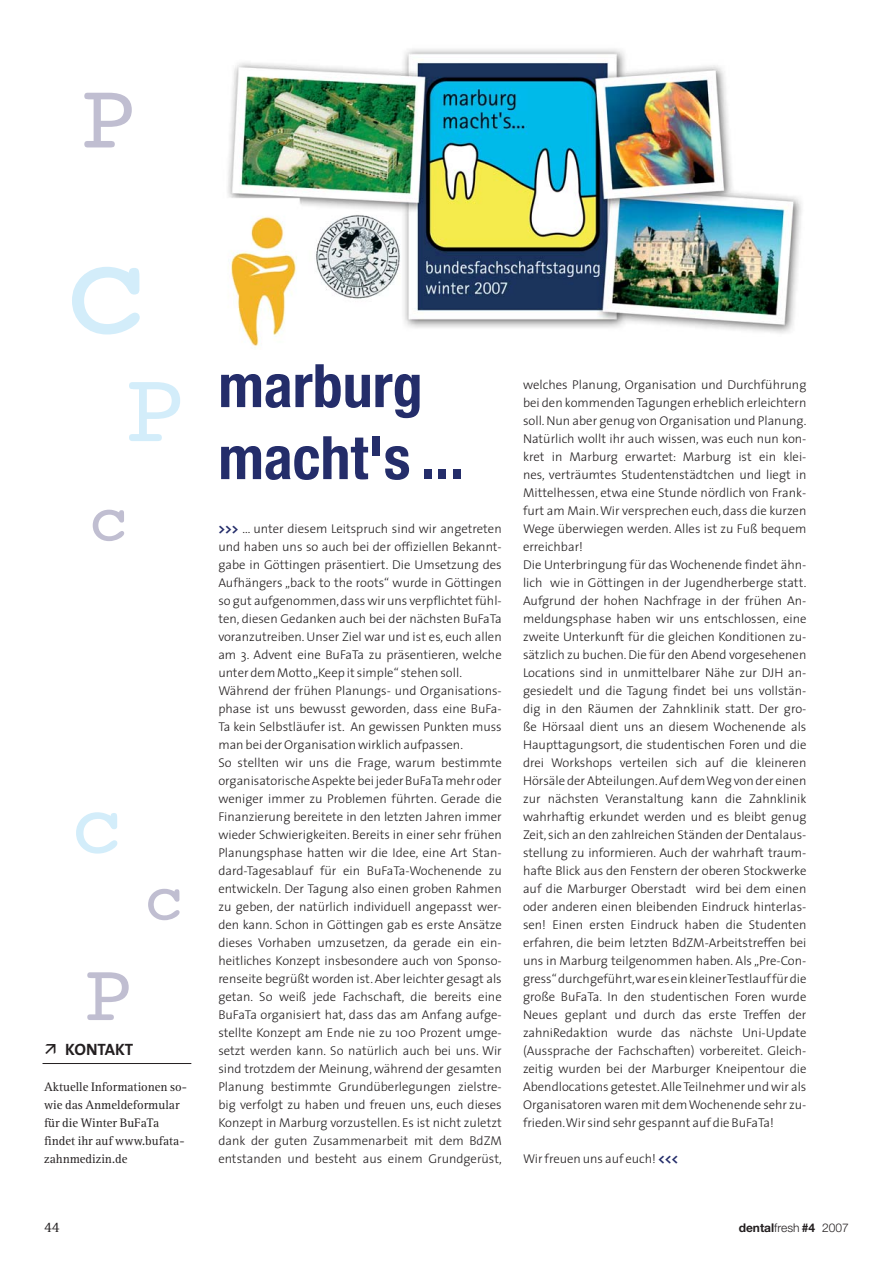
<style>
.page{position:relative;width:893px;height:1263px;background:#fff}
.page>*{position:absolute;margin:0;border:0;box-sizing:border-box;transform-origin:0 0}
.t1{font:142.5px "Courier";color:#d3edfa}
.t2{font:101.85px "Courier";color:#d3edfa}
.t3{font:94.5px "Courier";color:#c0bed1}
.t4{font:86.85px "Courier";color:#d3edfa}
.t5{font:82.5px "Courier";color:#c0bed1}
.t6{font:66.15px "Courier";color:#c0bed1}
.t7{font:700 condensed 60px/72px "Helvetica Neue";color:#242d6a}
.t8{font:700 16.5px "The Sans";letter-spacing:-.005em;color:#231f20}
.t9{font:15px "Rotis Serif";color:#231f20}
.t10{font:300 12.75px/18px "The Sans";color:#231f20}
.t11{font:12.75px/18px "Rotis Serif";color:#231f20}
.t12{font:300 12px "Helvetica Neue";color:#231f20}
.s1{font-weight:700;font-size:13.5px;color:#242d6a}
.s2{font-weight:700}
</style>
<div class="page">
<img style="left:227px;top:49px;width:575px;height:299px">
<hr style="left:43px;top:1063px;width:148px;height:1px;background:#231f20">
<h3 class="t3" style="left:80px;top:76px;width:58px">P</h3>
<h1 class="t1" style="left:65px;top:225px;width:87px">c</h1>
<h2 class="t2" style="left:125px;top:364px;width:63px">P</h2>
<h3 class="t6" style="left:90px;top:490px;width:41px">c</h3>
<h3 class="t4" style="left:72px;top:787px;width:54px">c</h3>
<h3 class="t6" style="left:145px;top:870px;width:41px">c</h3>
<h3 class="t5" style="left:84px;top:958px;width:51px">P</h3>
<p class="t8" style="left:65px;top:1041px;width:70px">KONTAKT</p>
<p class="t11" style="left:44px;top:1079px;width:145px">Aktuelle Informationen so&shy;wie das Anmeldeformular für die Winter BuFaTa findet ihr auf www.bufata&shy;zahnmedizin.de</p>
<h3 class="t7" style="left:218px;top:355px;width:247px">marburg macht's ...</h3>
<p class="t10" style="left:218px;top:521px;width:285px"><span class="s1">&gt;&gt;&gt;</span> ... unter diesem Leitspruch sind wir angetreten und haben uns so auch bei der offiziellen Bekannt&shy;gabe in Göttingen präsentiert. Die Umsetzung des Aufhängers „back to the roots“ wurde in Göttingen so gut aufgenommen, dass wir uns verpflichtet fühl&shy;ten, diesen Gedanken auch bei der nächsten BuFaTa voranzutreiben. Unser Ziel war und ist es, euch allen am 3. Advent eine BuFaTa zu präsentieren, welche unter dem Motto „Keep it simple“ stehen soll.<br>Während der frühen Planungs- und Organisations&shy;phase ist uns bewusst geworden, dass eine BuFa-Ta kein Selbstläufer ist. An gewissen Punkten muss man bei der Organisation wirklich aufpassen.<br>So stellten wir uns die Frage, warum bestimmte organisatorische Aspekte bei jeder BuFaTa mehr oder weniger immer zu Problemen führten. Gerade die Finanzierung bereitete in den letzten Jahren immer wieder Schwierigkeiten. Bereits in einer sehr frühen Planungsphase hatten wir die Idee, eine Art Stan&shy;dard-Tagesablauf für ein BuFaTa-Wochenende zu entwickeln. Der Tagung also einen groben Rahmen zu geben, der natürlich individuell angepasst wer&shy;den kann. Schon in Göttingen gab es erste Ansätze dieses Vorhaben umzusetzen, da gerade ein ein&shy;heitliches Konzept insbesondere auch von Sponso&shy;renseite begrüßt worden ist. Aber leichter gesagt als getan. So weiß jede Fachschaft, die bereits eine BuFaTa organisiert hat, dass das am Anfang aufge&shy;stellte Konzept am Ende nie zu 100 Prozent umge&shy;setzt werden kann. So natürlich auch bei uns. Wir sind trotzdem der Meinung, während der gesamten Planung bestimmte Grundüberlegungen zielstre&shy;big verfolgt zu haben und freuen uns, euch dieses Konzept in Marburg vorzustellen. Es ist nicht zuletzt dank der guten Zusammenarbeit mit dem BdZM entstanden und besteht aus einem Grundgerüst,</p>
<p class="t10" style="left:523px;top:377px;width:285px">welches Planung, Organisation und Durchführung bei den kommenden Tagungen erheblich erleichtern soll. Nun aber genug von Organisation und Planung.<br>Natürlich wollt ihr auch wissen, was euch nun kon&shy;kret in Marburg erwartet: Marburg ist ein klei&shy;nes, verträumtes Studentenstädtchen und liegt in Mittelhessen, etwa eine Stunde nördlich von Frank&shy;furt am Main.Wir versprechen euch, dass die kurzen Wege überwiegen werden. Alles ist zu Fuß bequem erreichbar!<br>Die Unterbringung für das Wochenende findet ähn&shy;lich wie in Göttingen in der Jugendherberge statt.<br>Aufgrund der hohen Nachfrage in der frühen An&shy;meldungsphase haben wir uns entschlossen, eine zweite Unterkunft für die gleichen Konditionen zu&shy;sätzlich zu buchen. Die für den Abend vorgesehenen Locations sind in unmittelbarer Nähe zur DJH an&shy;gesiedelt und die Tagung findet bei uns vollstän&shy;dig in den Räumen der Zahnklinik statt. Der gro&shy;ße Hörsaal dient uns an diesem Wochenende als Haupttagungsort, die studentischen Foren und die drei Workshops verteilen sich auf die kleineren Hörsäle der Abteilungen. Auf dem Weg von der einen zur nächsten Veranstaltung kann die Zahnklinik wahrhaftig erkundet werden und es bleibt genug Zeit, sich an den zahlreichen Ständen der Dentalaus&shy;stellung zu informieren. Auch der wahrhaft traum&shy;hafte Blick aus den Fenstern der oberen Stockwerke auf die Marburger Oberstadt wird bei dem einen oder anderen einen bleibenden Eindruck hinterlas&shy;sen! Einen ersten Eindruck haben die Studenten erfahren, die beim letzten BdZM-Arbeitstreffen bei uns in Marburg teilgenommen haben. Als „Pre-Con&shy;gress“ durchgeführt,war es ein kleiner Testlauf für die große BuFaTa. In den studentischen Foren wurde Neues geplant und durch das erste Treffen der zahniRedaktion wurde das nächste Uni-Update (Aussprache der Fachschaften) vorbereitet. Gleich&shy;zeitig wurden bei der Marburger Kneipentour die Abendlocations getestet. Alle Teilnehmer und wir als Organisatoren waren mit dem Wochenende sehr zu&shy;frieden.Wir sind sehr gespannt auf die BuFaTa!</p>
<p class="t10" style="left:523px;top:1151px;width:157px">Wir freuen uns auf euch! <span class="s1">&lt;&lt;&lt;</span></p>
<p class="t9" style="left:44px;top:1222px;width:17px">44</p>
<p class="t12" style="left:739px;top:1224px;width:112px"><span class="s2">dental</span>fresh <span class="s2">#4</span> 2007</p>
</div>
